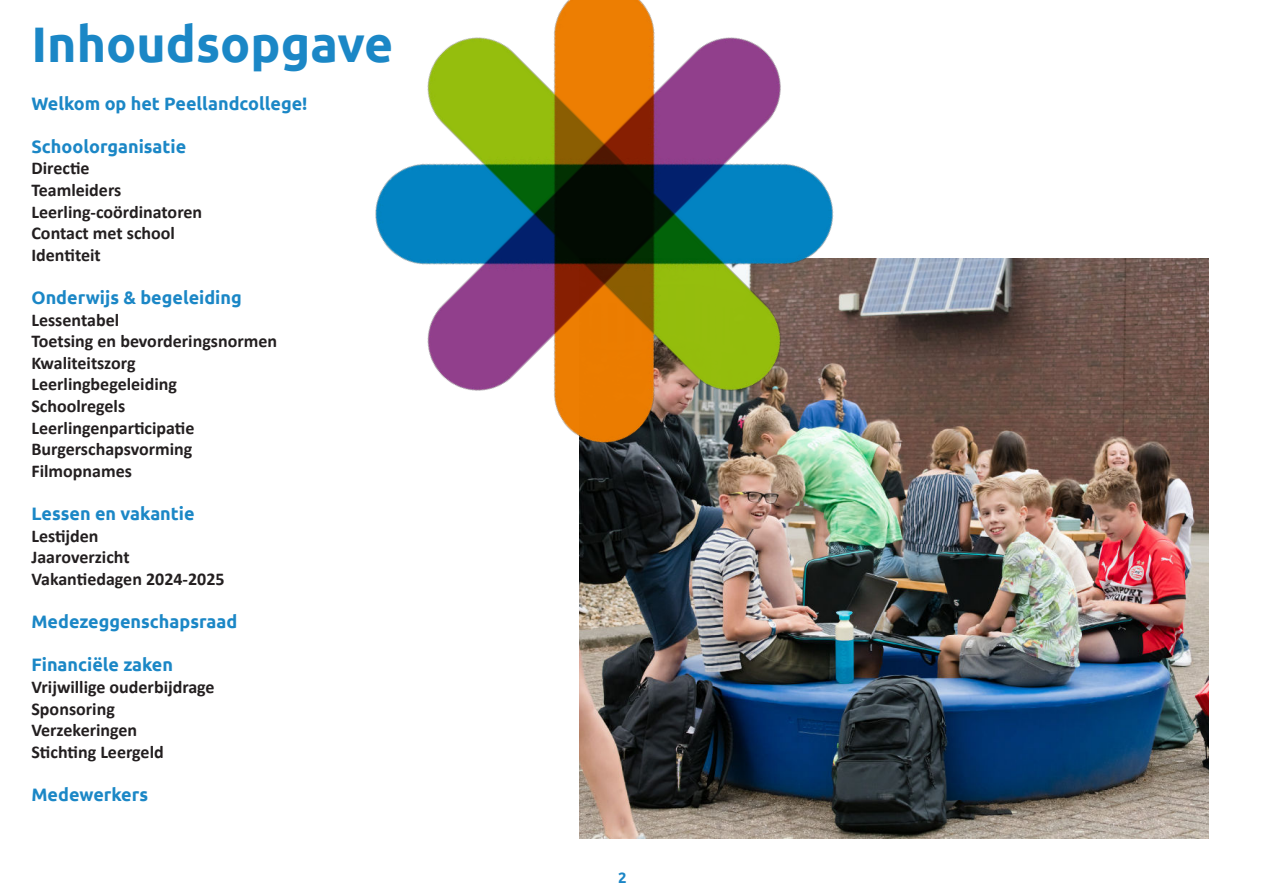
<style>
.page{position:relative;width:1263px;height:893px;background:#fff}
.page>*{position:absolute;margin:0;border:0;box-sizing:border-box;transform-origin:0 0}
.t1{font:700 49.95px "Ubuntu";color:#1b87c6}
.t2{font:700 18px/21.6px "Calibri";color:#231f20}
.t3{font:700 18px "Ubuntu";color:#1b87c6}
.t4{font:700 15px "Ubuntu";color:#1b86c6}
</style>
<div class="page">
<img style="left:580px;top:259px;width:629px;height:580px">
<img style="left:375px;top:0;width:555px;height:446px">
<h1 class="t1" style="left:31px;top:23px;width:363px">Inhoudsopgave</h1>
<p class="t3" style="left:31px;top:96px;width:277px">Welkom op het Peellandcollege!</p>
<p class="t3" style="left:31px;top:139px;width:156px">Schoolorganisatie</p>
<p class="t2" style="left:31px;top:157px;width:172px">Directie<br>Teamleiders<br>Leerling-coördinatoren<br>Contact met school<br>Identiteit</p>
<p class="t3" style="left:31px;top:290px;width:212px">Onderwijs &amp; begeleiding</p>
<p class="t2" style="left:31px;top:310px;width:247px">Lessentabel<br>Toetsing en bevorderingsnormen<br>Kwaliteitszorg<br>Leerlingbegeleiding<br>Schoolregels<br>Leerlingenparticipatie<br>Burgerschapsvorming<br>Filmopnames</p>
<p class="t3" style="left:31px;top:506px;width:165px">Lessen en vakantie</p>
<p class="t2" style="left:31px;top:525px;width:195px">Lestijden<br>Jaaroverzicht<br>Vakantiedagen 2024-2025</p>
<p class="t3" style="left:31px;top:614px;width:207px">Medezeggenschapsraad</p>
<p class="t3" style="left:31px;top:657px;width:143px">Financiële zaken</p>
<p class="t2" style="left:31px;top:676px;width:185px">Vrijwillige ouderbijdrage<br>Sponsoring<br>Verzekeringen<br>Stichting Leergeld</p>
<p class="t3" style="left:31px;top:787px;width:118px">Medewerkers</p>
<p class="t4" style="left:618px;top:871px;width:10px">2</p>
</div>
